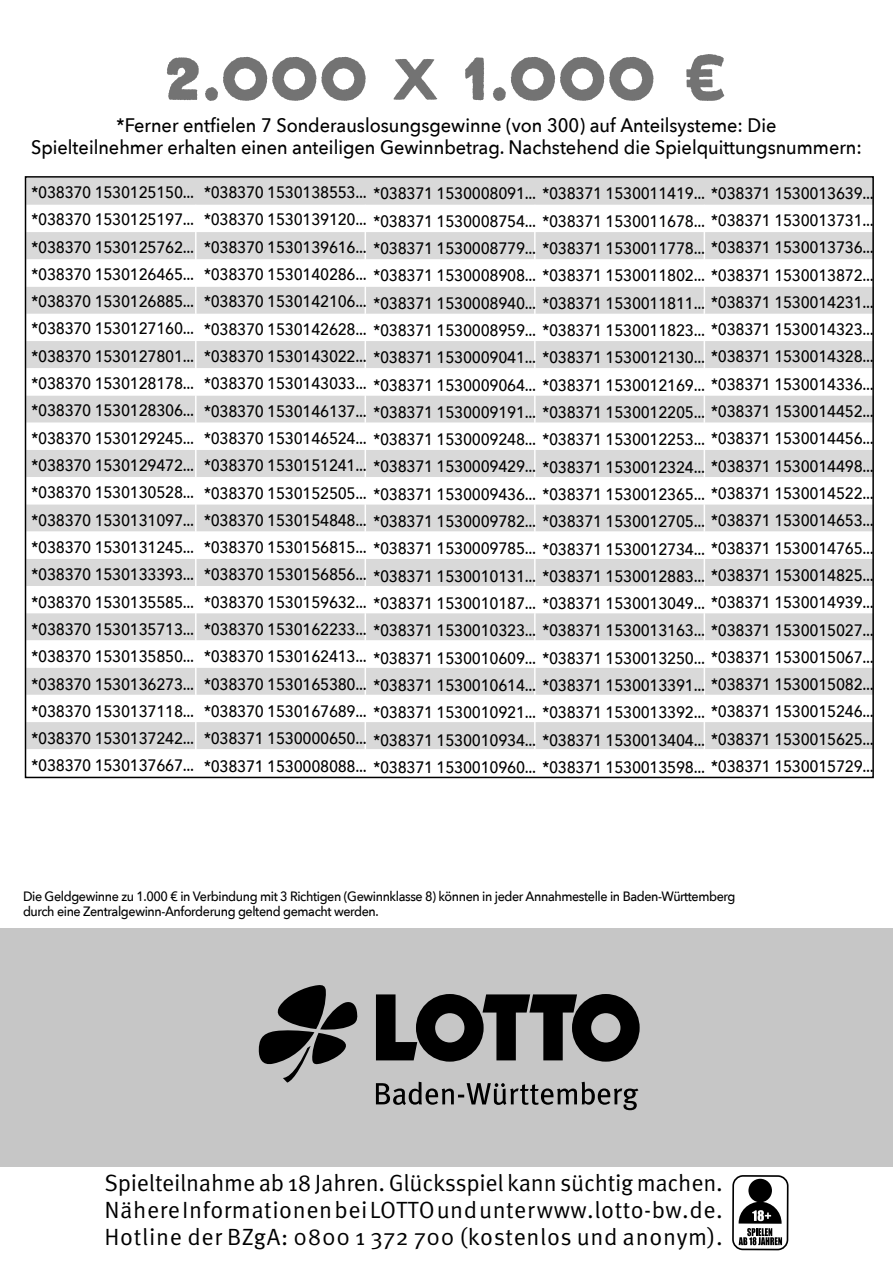
<style>
.page{position:relative;width:893px;height:1263px;background:#fff}
.page>*{position:absolute;margin:0;border:0;box-sizing:border-box;transform-origin:0 0}
.t1{font:700 75px "Lietz Block";color:#737373}
.t2{font:23.55px/27.3px "Meta Pro";letter-spacing:.03em;color:#000;text-align:justify}
.t3{font:500 19.5px/21.6px "Avenir Next";color:#000;text-align:center;scale:.93 1}
.t4{font:500 16.5px/27.3px "Avenir Next";letter-spacing:-.02em;color:#000;text-align:justify;scale:.93 1}
.t5{font:500 13.5px/15px "Avenir Next";letter-spacing:-.03em;color:#000;scale:.93 1}
.s1{font-size:55.5px}
</style>
<div class="page">
<div style="left:28px;top:179px;width:843px;height:26px;background:#d9d9d9"></div>
<svg style="left:28px;top:232px;width:843px;height:517px;fill:#d9d9d9"></svg>
<hr style="left:195px;top:232px;width:2px;height:27px;background:#fff">
<hr style="left:534px;top:232px;width:2px;height:27px;background:#fff">
<hr style="left:195px;top:259px;width:2px;height:28px;background:#fff">
<hr style="left:534px;top:259px;width:2px;height:28px;background:#fff">
<hr style="left:195px;top:287px;width:2px;height:27px;background:#fff">
<hr style="left:534px;top:287px;width:2px;height:27px;background:#fff">
<hr style="left:195px;top:314px;width:2px;height:27px;background:#fff">
<hr style="left:534px;top:314px;width:2px;height:27px;background:#fff">
<hr style="left:195px;top:341px;width:2px;height:27px;background:#fff">
<hr style="left:534px;top:341px;width:2px;height:27px;background:#fff">
<hr style="left:195px;top:368px;width:2px;height:27px;background:#fff">
<hr style="left:534px;top:368px;width:2px;height:27px;background:#fff">
<hr style="left:195px;top:395px;width:2px;height:28px;background:#fff">
<hr style="left:534px;top:395px;width:2px;height:28px;background:#fff">
<hr style="left:195px;top:423px;width:2px;height:27px;background:#fff">
<hr style="left:534px;top:423px;width:2px;height:27px;background:#fff">
<hr style="left:195px;top:450px;width:2px;height:27px;background:#fff">
<hr style="left:534px;top:450px;width:2px;height:27px;background:#fff">
<hr style="left:195px;top:477px;width:2px;height:27px;background:#fff">
<hr style="left:534px;top:477px;width:2px;height:27px;background:#fff">
<hr style="left:195px;top:504px;width:2px;height:27px;background:#fff">
<hr style="left:534px;top:504px;width:2px;height:27px;background:#fff">
<hr style="left:195px;top:531px;width:2px;height:28px;background:#fff">
<hr style="left:534px;top:531px;width:2px;height:28px;background:#fff">
<hr style="left:195px;top:559px;width:2px;height:27px;background:#fff">
<hr style="left:534px;top:559px;width:2px;height:27px;background:#fff">
<hr style="left:195px;top:586px;width:2px;height:27px;background:#fff">
<hr style="left:534px;top:586px;width:2px;height:27px;background:#fff">
<hr style="left:195px;top:613px;width:2px;height:27px;background:#fff">
<hr style="left:534px;top:613px;width:2px;height:27px;background:#fff">
<hr style="left:195px;top:640px;width:2px;height:28px;background:#fff">
<hr style="left:534px;top:640px;width:2px;height:28px;background:#fff">
<hr style="left:195px;top:668px;width:2px;height:27px;background:#fff">
<hr style="left:534px;top:668px;width:2px;height:27px;background:#fff">
<hr style="left:195px;top:695px;width:2px;height:27px;background:#fff">
<hr style="left:534px;top:695px;width:2px;height:27px;background:#fff">
<hr style="left:195px;top:722px;width:2px;height:27px;background:#fff">
<hr style="left:534px;top:722px;width:2px;height:27px;background:#fff">
<svg style="left:365px;top:232px;width:1px;height:517px"></svg>
<svg style="left:704px;top:232px;width:1px;height:517px"></svg>
<div style="left:0;top:928px;width:893px;height:239px;background:#c6c6c6"></div>
<svg style="left:376px;top:994px;width:264px;height:68px"></svg>
<svg style="left:259px;top:985px;width:99px;height:97px"></svg>
<svg style="left:376px;top:1082px;width:262px;height:28px"></svg>
<div style="left:732px;top:1175px;width:57px;height:75px;border:2px solid #000;border-radius:10px"></div>
<div style="left:748px;top:1179px;width:24px;height:23px;background:#000;border-radius:50%"></div>
<svg style="left:739px;top:1202px;width:43px;height:43px"></svg>
<h1 class="t1" style="left:164px;top:27px;width:566px">2.000 <span class="s1">X</span> 1.000 €</h1>
<p class="t3" style="left:31px;top:115px;width:895px">*Ferner entfielen 7 Sonderauslosungsgewinne (von 300) auf Anteilsysteme: Die<br>Spielteilnehmer erhalten einen anteiligen Gewinnbetrag. Nachstehend die Spielquittungsnummern:</p>
<p class="t4" style="left:32px;top:178px;width:176px">*038370 1530125150... *038370 1530125197... *038370 1530125762... *038370 1530126465... *038370 1530126885... *038370 1530127160... *038370 1530127801... *038370 1530128178... *038370 1530128306... *038370 1530129245... *038370 1530129472... *038370 1530130528... *038370 1530131097... *038370 1530131245... *038370 1530133393... *038370 1530135585... *038370 1530135713... *038370 1530135850... *038370 1530136273... *038370 1530137118... *038370 1530137242... *038370 1530137667...</p>
<p class="t4" style="left:204px;top:179px;width:722px">*038370 1530138553... *038371 1530008091... *038371 1530011419... *038371 1530013639... *038370 1530139120... *038371 1530008754... *038371 1530011678... *038371 1530013731... *038370 1530139616... *038371 1530008779... *038371 1530011778... *038371 1530013736... *038370 1530140286... *038371 1530008908... *038371 1530011802... *038371 1530013872... *038370 1530142106... *038371 1530008940... *038371 1530011811... *038371 1530014231... *038370 1530142628... *038371 1530008959... *038371 1530011823... *038371 1530014323... *038370 1530143022... *038371 1530009041... *038371 1530012130... *038371 1530014328... *038370 1530143033... *038371 1530009064... *038371 1530012169... *038371 1530014336... *038370 1530146137... *038371 1530009191... *038371 1530012205... *038371 1530014452... *038370 1530146524... *038371 1530009248... *038371 1530012253... *038371 1530014456... *038370 1530151241... *038371 1530009429... *038371 1530012324... *038371 1530014498... *038370 1530152505... *038371 1530009436... *038371 1530012365... *038371 1530014522... *038370 1530154848... *038371 1530009782... *038371 1530012705... *038371 1530014653... *038370 1530156815... *038371 1530009785... *038371 1530012734... *038371 1530014765... *038370 1530156856... *038371 1530010131... *038371 1530012883... *038371 1530014825... *038370 1530159632... *038371 1530010187... *038371 1530013049... *038371 1530014939... *038370 1530162233... *038371 1530010323... *038371 1530013163... *038371 1530015027... *038370 1530162413... *038371 1530010609... *038371 1530013250... *038371 1530015067... *038370 1530165380... *038371 1530010614... *038371 1530013391... *038371 1530015082... *038370 1530167689... *038371 1530010921... *038371 1530013392... *038371 1530015246... *038371 1530000650... *038371 1530010934... *038371 1530013404... *038371 1530015625... *038371 1530008088... *038371 1530010960... *038371 1530013598... *038371 1530015729...</p>
<p class="t5" style="left:23px;top:889px;width:768px">Die Geldgewinne zu 1.000 € in Verbindung mit 3 Richtigen (Gewinnklasse 8) können in jeder Annahmestelle in Baden-Württemberg durch eine Zentralgewinn-Anforderung geltend gemacht werden.</p>
<h2 class="t2" style="left:104px;top:1168px;width:620px">Spielteilnahme ab 18 Jahren. Glücksspiel kann süchtig machen.<br>Nähere Informationen bei LOTTO und unter www.lotto-bw.de.<br>Hotline der BZgA: 0800 1 372 700 (kostenlos und anonym).</h2>
</div>
